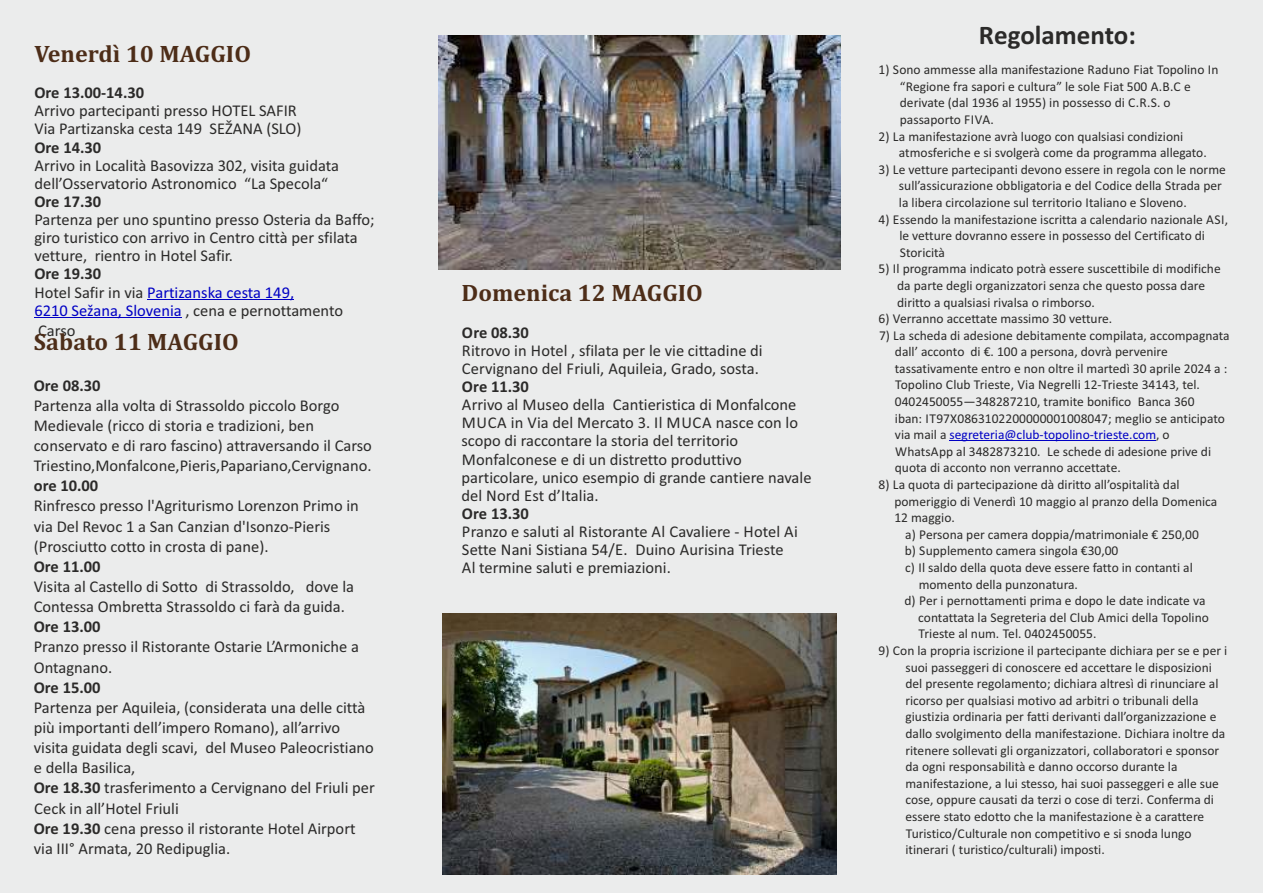
<style>
.page{position:relative;width:1263px;height:893px;background:#ebecec}
.page>*{position:absolute;margin:0;border:0;box-sizing:border-box;transform-origin:0 0}
.t1{font:700 27px "Calibri";color:#2b2a29}
.t2{font:700 24px "Cambria";color:#4d2d18}
.t3{font:16.5px/20.1px "Calibri";color:#2b2a29}
.t4{font:700 16.5px "Calibri";color:#2b2a29}
.t5{font:16.5px/18.1px "Calibri";color:#0000c4}
.t6{font:13.5px/16.6px "Calibri";color:#2b2a29}
.s1{font-weight:700;color:#2b2a29}
.s2{color:#2b2a29}
.s3{font-weight:700}
.s4{color:#0000c4}
</style>
<div class="page">
<hr style="left:147px;top:299px;width:87px;height:1px;background:#0000c4">
<svg style="left:234px;top:299px;width:27px;height:1px"></svg>
<hr style="left:261px;top:299px;width:33px;height:1px;background:#0000c4">
<hr style="left:34px;top:317px;width:148px;height:1px;background:#0000c4">
<hr style="left:950px;top:440px;width:206px;height:1px;background:#0000c4">
<img style="left:438px;top:36px;width:402px;height:233px">
<img style="left:442px;top:613px;width:394px;height:262px">
<h2 class="t2" style="left:34px;top:43px;width:218px">Venerdì 10 MAGGIO</h2>
<p class="t4" style="left:34px;top:86px;width:111px">Ore 13.00-14.30</p>
<p class="t3" style="left:34px;top:103px;width:268px;line-height:18.1px">Arrivo partecipanti presso HOTEL SAFIR<br>Via Partizanska cesta 149 SEŽANA (SLO)</p>
<p class="t4" style="left:34px;top:140px;width:68px">Ore 14.30</p>
<p class="t3" style="left:34px;top:158px;width:306px;line-height:18.1px">Arrivo in Località Basovizza 302, visita guidata dell’Osservatorio Astronomico “La Specola“</p>
<p class="t4" style="left:34px;top:195px;width:68px">Ore 17.30</p>
<p class="t3" style="left:34px;top:212px;width:342px;line-height:18.1px">Partenza per uno spuntino presso Osteria da Baffo; giro turistico con arrivo in Centro città per sfilata vetture, rientro in Hotel Safir.</p>
<p class="t5" style="left:34px;top:266px;width:310px"><span class="s1">Ore 19.30<br></span><span class="s2">Hotel Safir in via</span> Partizanska cesta 149,<br>6210 Sežana, Slovenia <span class="s2">, cena e pernottamento</span></p>
<p class="t3" style="left:38px;top:322px;width:39px">Carso</p>
<h2 class="t2" style="left:34px;top:332px;width:207px">Sabato 11 MAGGIO</h2>
<p class="t4" style="left:34px;top:378px;width:68px">Ore 08.30</p>
<p class="t3" style="left:34px;top:397px;width:340px">Partenza alla volta di Strassoldo piccolo Borgo Medievale (ricco di storia e tradizioni, ben conservato e di raro fascino) attraversando il Carso Triestino,Monfalcone,Pieris,Papariano,Cervignano.</p>
<p class="t4" style="left:34px;top:479px;width:66px">ore 10.00</p>
<p class="t3" style="left:34px;top:497px;width:327px">Rinfresco presso l'Agriturismo Lorenzon Primo in via Del Revoc 1 a San Canzian d'Isonzo-Pieris (Prosciutto cotto in crosta di pane).</p>
<p class="t4" style="left:34px;top:559px;width:68px">Ore 11.00</p>
<p class="t3" style="left:34px;top:578px;width:322px">Visita al Castello di Sotto di Strassoldo, dove la<br>Contessa Ombretta Strassoldo ci farà da guida.</p>
<p class="t4" style="left:34px;top:620px;width:68px">Ore 13.00</p>
<p class="t3" style="left:34px;top:638px;width:327px">Pranzo presso il Ristorante Ostarie L’Armoniche a<br>Ontagnano.</p>
<p class="t4" style="left:34px;top:680px;width:68px">Ore 15.00</p>
<p class="t3" style="left:34px;top:699px;width:343px">Partenza per Aquileia, (considerata una delle città più importanti dell’impero Romano), all’arrivo visita guidata degli scavi, del Museo Paleocristiano e della Basilica,<br><span class="s3">Ore 18.30</span> trasferimento a Cervignano del Friuli per Ceck in all’Hotel Friuli<br><span class="s3">Ore 19.30</span> cena presso il ristorante Hotel Airport via III° Armata, 20 Redipuglia.</p>
<h2 class="t2" style="left:461px;top:283px;width:243px">Domenica 12 MAGGIO</h2>
<p class="t4" style="left:462px;top:325px;width:69px">Ore 08.30</p>
<p class="t3" style="left:462px;top:342px;width:302px;line-height:18.1px">Ritrovo in Hotel , sfilata per le vie cittadine di<br>Cervignano del Friuli, Aquileia, Grado, sosta.</p>
<p class="t4" style="left:462px;top:380px;width:69px">Ore 11.30</p>
<p class="t3" style="left:461px;top:397px;width:352px;line-height:18.1px">Arrivo al Museo della Cantieristica di Monfalcone MUCA in Via del Mercato 3. Il MUCA nasce con lo scopo di raccontare la storia del territorio Monfalconese e di un distretto produttivo particolare, unico esempio di grande cantiere navale del Nord Est d’Italia.</p>
<p class="t4" style="left:462px;top:507px;width:69px">Ore 13.30</p>
<p class="t3" style="left:462px;top:524px;width:338px;line-height:18.1px">Pranzo e saluti al Ristorante Al Cavaliere - Hotel Ai<br>Sette Nani Sistiana 54/E. Duino Aurisina Trieste<br>Al termine saluti e premiazioni.</p>
<h1 class="t1" style="left:979px;top:24px;width:158px">Regolamento:</h1>
<p class="t6" style="left:900px;top:62px;width:320px;text-indent:-21px">1) Sono ammesse alla manifestazione Raduno Fiat Topolino In “Regione fra sapori e cultura” le sole Fiat 500 A.B.C e derivate (dal 1936 al 1955) in possesso di C.R.S. o passaporto FIVA.</p>
<p class="t6" style="left:899px;top:129px;width:309px;text-indent:-20px">2) La manifestazione avrà luogo con qualsiasi condizioni atmosferiche e si svolgerà come da programma allegato.</p>
<p class="t6" style="left:899px;top:162px;width:328px;text-indent:-20px">3) Le vetture partecipanti devono essere in regola con le norme sull’assicurazione obbligatoria e del Codice della Strada per la libera circolazione sul territorio Italiano e Sloveno.</p>
<p class="t6" style="left:899px;top:212px;width:330px;text-indent:-21px">4) Essendo la manifestazione iscritta a calendario nazionale ASI, le vetture dovranno essere in possesso del Certificato di<br>Storicità</p>
<p class="t6" style="left:897px;top:262px;width:325px;text-indent:-19px">5) Il programma indicato potrà essere suscettibile di modifiche da parte degli organizzatori senza che questo possa dare diritto a qualsiasi rivalsa o rimborso.</p>
<p class="t6" style="left:879px;top:311px;width:235px">6) Verranno accettate massimo 30 vetture.</p>
<p class="t6" style="left:895px;top:328px;width:336px;text-indent:-16px">7) La scheda di adesione debitamente compilata, accompagnata dall’ acconto di €. 100 a persona, dovrà pervenire tassativamente entro e non oltre il martedì 30 aprile 2024 a :<br>Topolino Club Trieste, Via Negrelli 12-Trieste 34143, tel.<br>0402450055—348287210, tramite bonifico Banca 360<br>iban: IT97X0863102200000001008047; meglio se anticipato via mail a <span class="s4">segreteria@club-topolino-trieste.com</span>, o WhatsApp al 3482873210. Le schede di adesione prive di quota di acconto non verranno accettate.</p>
<p class="t6" style="left:894px;top:477px;width:324px;text-indent:-16px">8) La quota di partecipazione dà diritto all’ospitalità dal pomeriggio di Venerdì 10 maggio al pranzo della Domenica<br>12 maggio.</p>
<p class="t6" style="left:905px;top:527px;width:295px">a) Persona per camera doppia/matrimoniale € 250,00</p>
<p class="t6" style="left:905px;top:544px;width:215px">b) Supplemento camera singola €30,00</p>
<p class="t6" style="left:905px;top:560px;width:289px">c) Il saldo della quota deve essere fatto in contanti al</p>
<p class="t6" style="left:919px;top:577px;width:161px">momento della punzonatura.</p>
<p class="t6" style="left:904px;top:593px;width:303px">d) Per i pernottamenti prima e dopo le date indicate va</p>
<p class="t6" style="left:918px;top:610px;width:292px">contattata la Segreteria del Club Amici della Topolino</p>
<p class="t6" style="left:918px;top:627px;width:179px">Trieste al num. Tel. 0402450055.</p>
<p class="t6" style="left:905px;top:643px;width:323px;text-indent:-27px">9) Con la propria iscrizione il partecipante dichiara per se e per i suoi passeggeri di conoscere ed accettare le disposizioni del presente regolamento; dichiara altresì di rinunciare al ricorso per qualsiasi motivo ad arbitri o tribunali della giustizia ordinaria per fatti derivanti dall’organizzazione e dallo svolgimento della manifestazione. Dichiara inoltre da ritenere sollevati gli organizzatori, collaboratori e sponsor da ogni responsabilità e danno occorso durante la manifestazione, a lui stesso, hai suoi passeggeri e alle sue cose, oppure causati da terzi o cose di terzi. Conferma di essere stato edotto che la manifestazione è a carattere Turistico/Culturale non competitivo e si snoda lungo itinerari ( turistico/culturali) imposti.</p>
</div>
